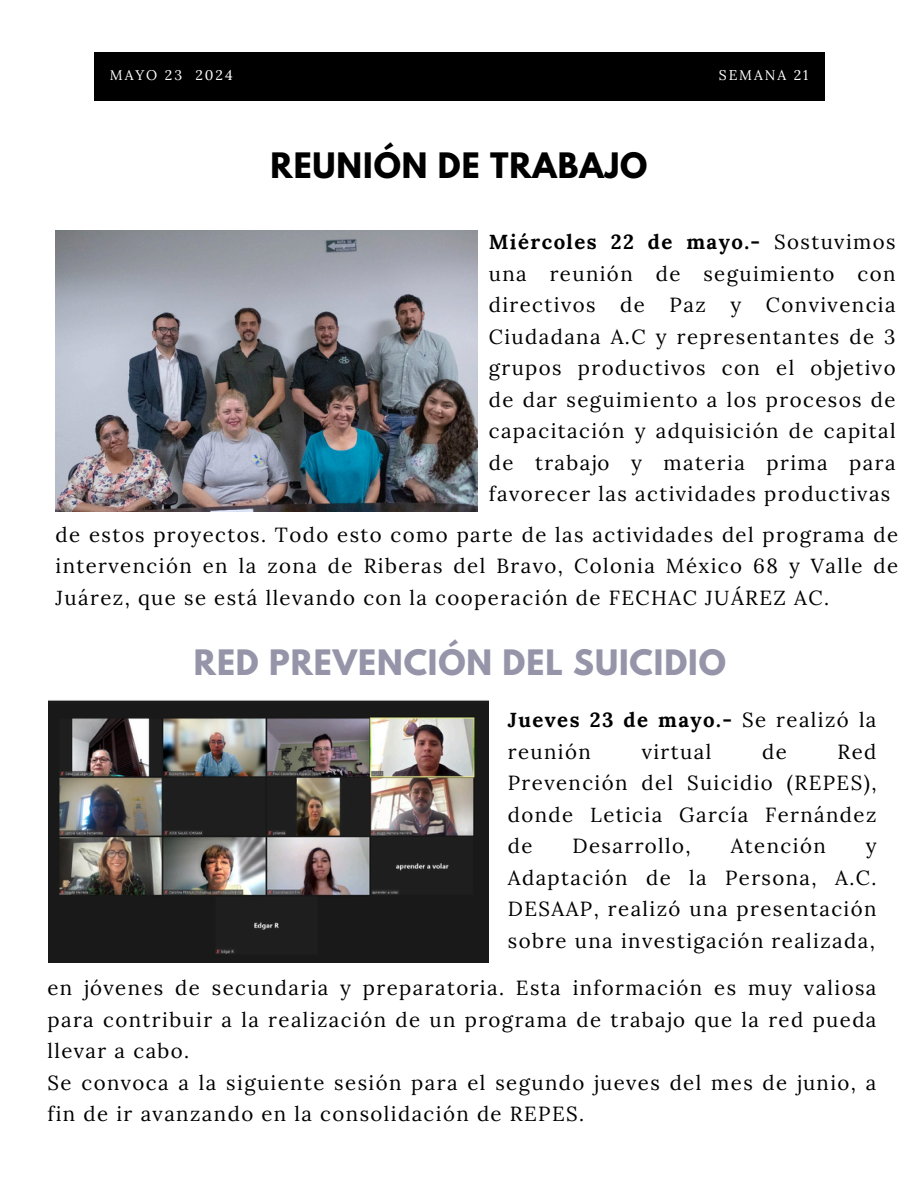
<style>
.page{position:relative;width:918px;height:1188px;background:#fff}
.page>*{position:absolute;margin:0;border:0;box-sizing:border-box;transform-origin:0 0}
.t1{font:700 31.05px "League Spartan";letter-spacing:.03em;color:#9694a9}
.t2{font:700 31.05px "League Spartan";letter-spacing:.03em;color:#000}
.t3{font:20.4px/31.5px "Lora";letter-spacing:.07em;color:#000;text-align:justify}
.t4{font:13.95px "Lora";letter-spacing:.14em;color:#fff}
.s1{font-weight:700}
</style>
<div class="page">
<div style="left:95px;top:53px;width:730px;height:47px;background:#000"></div>
<img style="left:56px;top:230px;width:421px;height:282px">
<img style="left:48px;top:700px;width:440px;height:263px">
<p class="t4" style="left:110px;top:66px;width:124px">MAYO 23 2024</p>
<p class="t4" style="left:719px;top:66px;width:91px">SEMANA 21</p>
<p class="t2" style="left:271px;top:150px;width:378px">REUNIÓN DE TRABAJO</p>
<h1 class="t3" style="left:489px;top:226px;width:408px"><span class="s1">Miércoles 22 de mayo.-</span> Sostuvimos una reunión de seguimiento con directivos de Paz y Convivencia Ciudadana A.C y representantes de 3 grupos productivos con el objetivo de dar seguimiento a los procesos de capacitación y adquisición de capital de trabajo y materia prima para favorecer las actividades productivas</h1>
<h2 class="t3" style="left:56px;top:518px;width:844px">de estos proyectos. Todo esto como parte de las actividades del programa de intervención en la zona de Riberas del Bravo, Colonia México 68 y Valle de Juárez, que se está llevando con la cooperación de FECHAC JUÁREZ AC.</h2>
<h2 class="t1" style="left:194px;top:647px;width:534px">RED PREVENCIÓN DEL SUICIDIO</h2>
<p class="t3" style="left:508px;top:704px;width:370px"><span class="s1">Jueves 23 de mayo.-</span> Se realizó la reunión</p>
<p class="t3" style="left:508px;top:736px;width:370px;text-indent:330px">Red Prevención del Suicidio (REPES), donde Leticia García Fernández de</p>
<p class="t3" style="left:642px;top:736px;width:71px">virtual</p>
<p class="t3" style="left:762px;top:736px;width:26px">de</p>
<p class="t3" style="left:573px;top:830px;width:120px">Desarrollo,</p>
<p class="t3" style="left:731px;top:830px;width:96px">Atención</p>
<p class="t3" style="left:508px;top:830px;width:370px;text-indent:358px">y Adaptación de la Persona, A.C.<br>DESAAP, realizó una presentación sobre una investigación realizada,</p>
<h2 class="t3" style="left:48px;top:972px;width:830px;text-align:left">en jóvenes de secundaria y preparatoria. Esta información es muy valiosa para contribuir a la realización de un programa de trabajo que la red pueda llevar a cabo.<br>Se convoca a la siguiente sesión para el segundo jueves del mes de junio, a fin de ir avanzando en la consolidación de REPES.</h2>
</div>
